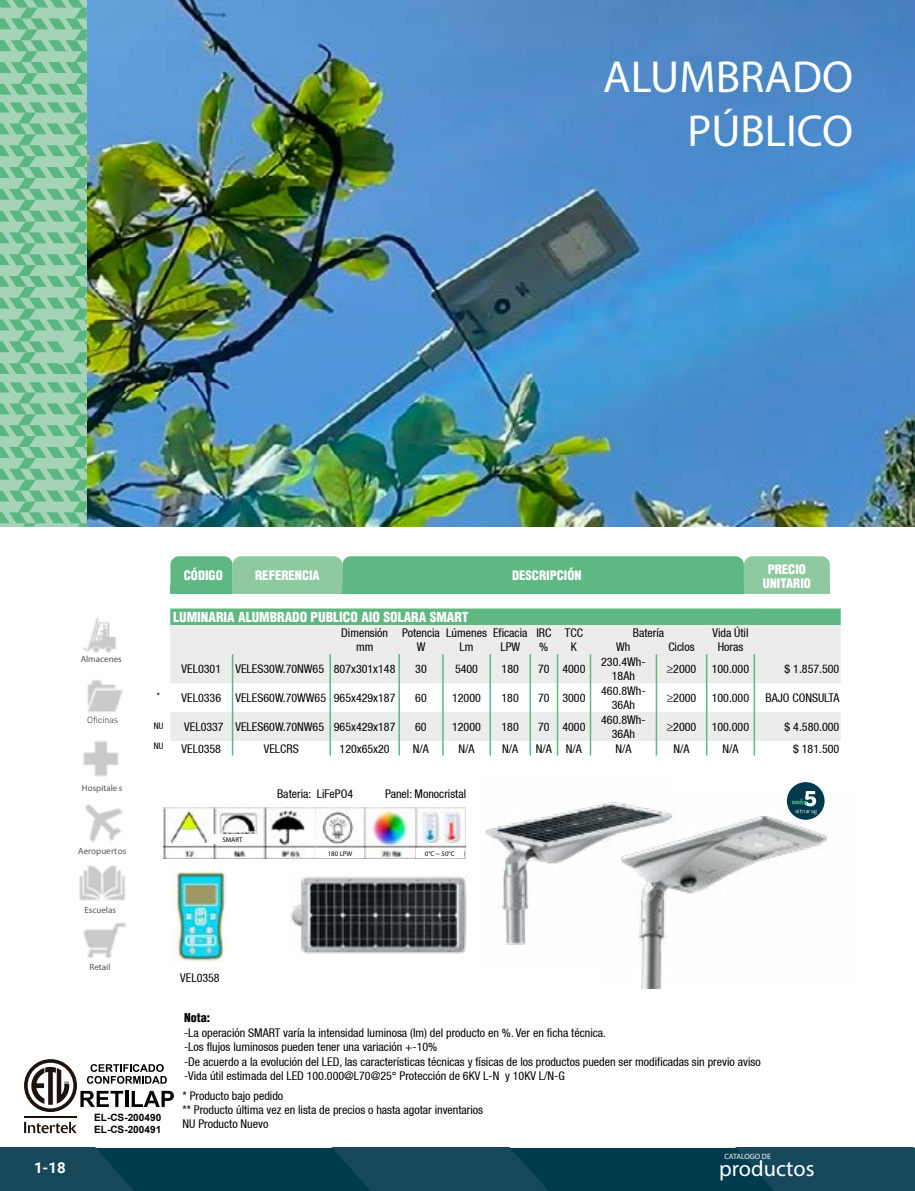
<style>
.page{position:relative;width:915px;height:1191px;background:#fff}
.page>*{position:absolute;margin:0;border:0;box-sizing:border-box;transform-origin:0 0}
.t1{font:45px/54px "Myriad Pro";color:#fff;text-align:right}
.t2{font:22.2px "Myriad Pro";color:#fff}
.t3{font:700 15px "Roboto";color:#fff}
.t4{font:900 condensed 13.5px "Helvetica";color:#fff}
.t5{font:900 condensed 12.75px/13.5px "Helvetica";color:#fff;text-align:center}
.t6{font:condensed 12px/14.4px "Helvetica 57";color:#000;text-align:center}
.t7{font:900 condensed 12px "Helvetica";color:#000}
.t8{font:700 10.05px/12px "Arial";color:#000}
.t9{font:9px "Myriad Pro";color:#565655}
.t10{font:condensed 9px "Helvetica 57";color:#000}
.t11{font:7.8px "Myriad Pro";color:#fff}
.t12{font:6.9px "Myriad Pro";color:#000}
</style>
<div class="page">
<svg style="left:0;top:1147px;width:914px;height:44px;background:#0d4355"></svg>
<img style="left:87px;top:0;width:827px;height:526px">
<img style="left:79px;top:865px;width:47px;height:36px">
<img style="left:83px;top:922px;width:43px;height:36px">
<img style="left:83px;top:741px;width:36px;height:36px">
<img style="left:85px;top:804px;width:38px;height:38px">
<img style="left:87px;top:680px;width:36px;height:32px">
<img style="left:83px;top:617px;width:33px;height:36px">
<svg style="left:87px;top:716px;width:31px;height:7px"></svg>
<svg style="left:24px;top:1121px;width:53px;height:12px"></svg>
<hr style="left:24px;top:1116px;width:53px;height:1px;background:#1e130c">
<svg style="left:24px;top:1059px;width:150px;height:53px"></svg>
<div style="left:743px;top:585px;width:86px;height:8px;background:#8ec99f"></div>
<div style="left:232px;top:556px;width:110px;height:37px;background:#8ec99f;border-radius:9px"></div>
<div style="left:342px;top:556px;width:401px;height:37px;background:#5fb882;border-radius:9px"></div>
<div style="left:170px;top:585px;width:62px;height:8px;background:#5fb882"></div>
<div style="left:342px;top:585px;width:401px;height:8px;background:#5fb882"></div>
<div style="left:232px;top:585px;width:110px;height:8px;background:#8ec99f"></div>
<div style="left:170px;top:556px;width:62px;height:37px;background:#5fb882;border-radius:9px"></div>
<div style="left:743px;top:556px;width:86px;height:37px;background:#8ec99f;border-radius:9px"></div>
<svg style="left:170px;top:625px;width:670px;height:116px;fill:#ececec"></svg>
<div style="left:170px;top:608px;width:670px;height:17px;background:#5fb882"></div>
<svg style="left:232px;top:654px;width:1px;height:101px"></svg>
<hr style="left:329px;top:654px;width:2px;height:29px;background:#5fb882">
<hr style="left:398px;top:654px;width:2px;height:29px;background:#5fb882">
<hr style="left:489px;top:654px;width:2px;height:29px;background:#5fb882">
<hr style="left:529px;top:654px;width:2px;height:29px;background:#5fb882">
<hr style="left:556px;top:654px;width:2px;height:29px;background:#5fb882">
<hr style="left:589px;top:654px;width:2px;height:29px;background:#5fb882">
<hr style="left:329px;top:683px;width:2px;height:29px;background:#5fb882">
<hr style="left:398px;top:683px;width:2px;height:29px;background:#5fb882">
<hr style="left:489px;top:683px;width:2px;height:29px;background:#5fb882">
<hr style="left:529px;top:683px;width:2px;height:29px;background:#5fb882">
<hr style="left:556px;top:683px;width:2px;height:29px;background:#5fb882">
<hr style="left:589px;top:683px;width:2px;height:29px;background:#5fb882">
<hr style="left:329px;top:712px;width:2px;height:29px;background:#5fb882">
<hr style="left:398px;top:712px;width:2px;height:29px;background:#5fb882">
<hr style="left:489px;top:712px;width:2px;height:29px;background:#5fb882">
<hr style="left:529px;top:712px;width:2px;height:29px;background:#5fb882">
<hr style="left:556px;top:712px;width:2px;height:29px;background:#5fb882">
<hr style="left:589px;top:712px;width:2px;height:29px;background:#5fb882">
<svg style="left:329px;top:741px;width:2px;height:14px"></svg>
<svg style="left:398px;top:741px;width:2px;height:14px"></svg>
<svg style="left:442px;top:654px;width:1px;height:101px"></svg>
<svg style="left:489px;top:741px;width:2px;height:14px"></svg>
<svg style="left:529px;top:741px;width:2px;height:14px"></svg>
<svg style="left:556px;top:741px;width:2px;height:14px"></svg>
<svg style="left:589px;top:741px;width:2px;height:14px"></svg>
<hr style="left:655px;top:654px;width:2px;height:29px;background:#5fb882">
<hr style="left:705px;top:654px;width:2px;height:29px;background:#5fb882">
<hr style="left:655px;top:683px;width:2px;height:29px;background:#5fb882">
<hr style="left:705px;top:683px;width:2px;height:29px;background:#5fb882">
<hr style="left:655px;top:712px;width:2px;height:29px;background:#5fb882">
<hr style="left:705px;top:712px;width:2px;height:29px;background:#5fb882">
<svg style="left:655px;top:741px;width:2px;height:14px"></svg>
<svg style="left:705px;top:741px;width:2px;height:14px"></svg>
<svg style="left:753px;top:654px;width:1px;height:101px"></svg>
<img style="left:164px;top:807px;width:301px;height:51px">
<div style="left:208px;top:834px;width:49px;height:10px;background:#fff"></div>
<div style="left:316px;top:848px;width:48px;height:10px;background:#fff"></div>
<div style="left:416px;top:848px;width:47px;height:10px;background:#fff"></div>
<div style="left:786px;top:782px;width:38px;height:37px;background:#003b4d;border-radius:50%"></div>
<svg style="left:805px;top:791px;width:11px;height:3px"></svg>
<img style="left:173px;top:870px;width:54px;height:91px">
<img style="left:485px;top:805px;width:111px;height:140px">
<img style="left:596px;top:794px;width:231px;height:194px">
<img style="left:290px;top:873px;width:179px;height:80px">
<div style="left:0;top:0;width:87px;height:526px;background:#a4d3b6"></div>
<svg style="left:0;top:0;width:206px;height:95px"></svg>
<svg style="left:0;top:102px;width:87px;height:272px"></svg>
<svg style="left:0;top:382px;width:87px;height:145px"></svg>
<h1 class="t1" style="left:603px;top:49px;width:251px">ALUMBRADO<br>PÚBLICO</h1>
<p class="t5" style="left:184px;top:568px;width:40px">CÓDIGO</p>
<p class="t5" style="left:255px;top:568px;width:66px">REFERENCIA</p>
<p class="t5" style="left:512px;top:568px;width:71px">DESCRIPCIÓN</p>
<p class="t5" style="left:762px;top:562px;width:50px">PRECIO<br>UNITARIO</p>
<p class="t4" style="left:173px;top:609px;width:297px">LUMINARIA ALUMBRADO PUBLICO AIO SOLARA SMART</p>
<p class="t6" style="left:341px;top:625px;width:48px">Dimensión mm</p>
<p class="t6" style="left:402px;top:625px;width:39px">Potencia<br>W</p>
<p class="t6" style="left:446px;top:625px;width:42px">Lúmenes<br>Lm</p>
<p class="t6" style="left:493px;top:625px;width:36px">Eficacia<br>LPW</p>
<p class="t6" style="left:536px;top:625px;width:16px;text-align:left">IRC %</p>
<p class="t6" style="left:564px;top:625px;width:20px">TCC<br>K</p>
<p class="t6" style="left:632px;top:625px;width:33px">Batería</p>
<p class="t6" style="left:712px;top:625px;width:37px">Vida Útil</p>
<p class="t6" style="left:616px;top:639px;width:16px">Wh</p>
<p class="t6" style="left:668px;top:639px;width:28px">Ciclos</p>
<p class="t6" style="left:717px;top:639px;width:27px">Horas</p>
<p class="t9" style="left:81px;top:653px;width:43px">Almacenes</p>
<p class="t10" style="left:157px;top:690px;width:5px">*</p>
<p class="t10" style="left:154px;top:720px;width:11px">NU</p>
<p class="t10" style="left:154px;top:740px;width:11px">NU</p>
<p class="t6" style="left:181px;top:661px;width:215px">VEL0301 VELES30W.70NW65 807x301x148</p>
<p class="t6" style="left:415px;top:661px;width:13px">30</p>
<p class="t6" style="left:455px;top:661px;width:25px">5400</p>
<p class="t6" style="left:501px;top:661px;width:19px">180</p>
<p class="t6" style="left:538px;top:661px;width:49px">70 4000</p>
<p class="t6" style="left:601px;top:654px;width:46px">230.4Wh-<br>18Ah</p>
<p class="t6" style="left:666px;top:661px;width:31px">≥2000</p>
<p class="t6" style="left:711px;top:661px;width:39px">100.000</p>
<p class="t6" style="left:784px;top:661px;width:56px">$ 1.857.500</p>
<p class="t6" style="left:181px;top:690px;width:215px">VEL0336 VELES60W.70WW65 965x429x187</p>
<p class="t6" style="left:415px;top:690px;width:13px">60</p>
<p class="t6" style="left:452px;top:690px;width:30px">12000</p>
<p class="t6" style="left:501px;top:690px;width:19px">180</p>
<p class="t6" style="left:538px;top:690px;width:49px">70 3000</p>
<p class="t6" style="left:601px;top:683px;width:46px">460.8Wh-<br>36Ah</p>
<p class="t6" style="left:666px;top:690px;width:31px">≥2000</p>
<p class="t6" style="left:711px;top:690px;width:39px">100.000</p>
<p class="t6" style="left:765px;top:690px;width:75px">BAJO CONSULTA</p>
<p class="t6" style="left:184px;top:719px;width:213px">VEL0337 VELES60W.70NW65 965x429x187</p>
<p class="t6" style="left:415px;top:719px;width:13px">60</p>
<p class="t6" style="left:452px;top:719px;width:30px">12000</p>
<p class="t6" style="left:501px;top:719px;width:19px">180</p>
<p class="t6" style="left:538px;top:719px;width:49px">70 4000</p>
<p class="t6" style="left:601px;top:712px;width:46px">460.8Wh-<br>36Ah</p>
<p class="t6" style="left:666px;top:719px;width:31px">≥2000</p>
<p class="t6" style="left:711px;top:719px;width:39px">100.000</p>
<p class="t6" style="left:784px;top:719px;width:56px">$ 4.580.000</p>
<p class="t6" style="left:181px;top:741px;width:41px">VEL0358</p>
<p class="t6" style="left:264px;top:741px;width:36px">VELCRS</p>
<p class="t6" style="left:339px;top:741px;width:52px">120x65x20</p>
<p class="t6" style="left:413px;top:741px;width:18px">N/A</p>
<p class="t6" style="left:458px;top:741px;width:18px">N/A</p>
<p class="t6" style="left:502px;top:741px;width:18px">N/A</p>
<p class="t6" style="left:535px;top:741px;width:48px">N/A N/A</p>
<p class="t6" style="left:615px;top:741px;width:18px">N/A</p>
<p class="t6" style="left:673px;top:741px;width:18px">N/A</p>
<p class="t6" style="left:722px;top:741px;width:18px">N/A</p>
<p class="t6" style="left:793px;top:741px;width:48px">$ 181.500</p>
<p class="t9" style="left:82px;top:782px;width:42px">Hospitale s</p>
<p class="t6" style="left:277px;top:786px;width:77px">Bateria: LiFePO4</p>
<p class="t6" style="left:385px;top:786px;width:82px">Panel: Monocristal</p>
<p class="t12" style="left:222px;top:835px;width:22px">SMART</p>
<p class="t9" style="left:78px;top:846px;width:49px">Aeropuertos</p>
<p class="t12" style="left:327px;top:849px;width:26px">180 LPW</p>
<p class="t12" style="left:424px;top:849px;width:31px">0°C ~ 50°C</p>
<p class="t9" style="left:84px;top:904px;width:33px">Escuelas</p>
<p class="t3" style="left:34px;top:1157px;width:33px">1-18</p>
<p class="t9" style="left:89px;top:961px;width:22px">Retail</p>
<p class="t8" style="left:94px;top:1111px;width:69px">EL-CS-200490<br>EL-CS-200491</p>
<p class="t6" style="left:180px;top:971px;width:41px">VEL0358</p>
<p class="t7" style="left:184px;top:1010px;width:28px">Nota:</p>
<p class="t6" style="left:184px;top:1025px;width:578px;text-align:left">-La operación SMART varía la intensidad luminosa (lm) del producto en %. Ver en ficha técnica.<br>-Los flujos luminosos pueden tener una variación +-10%<br>-De acuerdo a la evolución del LED, las características técnicas y físicas de los productos pueden ser modificadas sin previo aviso -Vida útil estimada del LED 100.000@L70@25° Protección de 6KV L-N y 10KV L/N-G</p>
<p class="t6" style="left:182px;top:1088px;width:302px;text-align:left">* Producto bajo pedido<br>** Producto última vez en lista de precios o hasta agotar inventarios<br>NU Producto Nuevo</p>
<p class="t11" style="left:724px;top:1151px;width:48px">CATALOGO DE</p>
<h2 class="t2" style="left:719px;top:1154px;width:97px">productos</h2>
</div>
